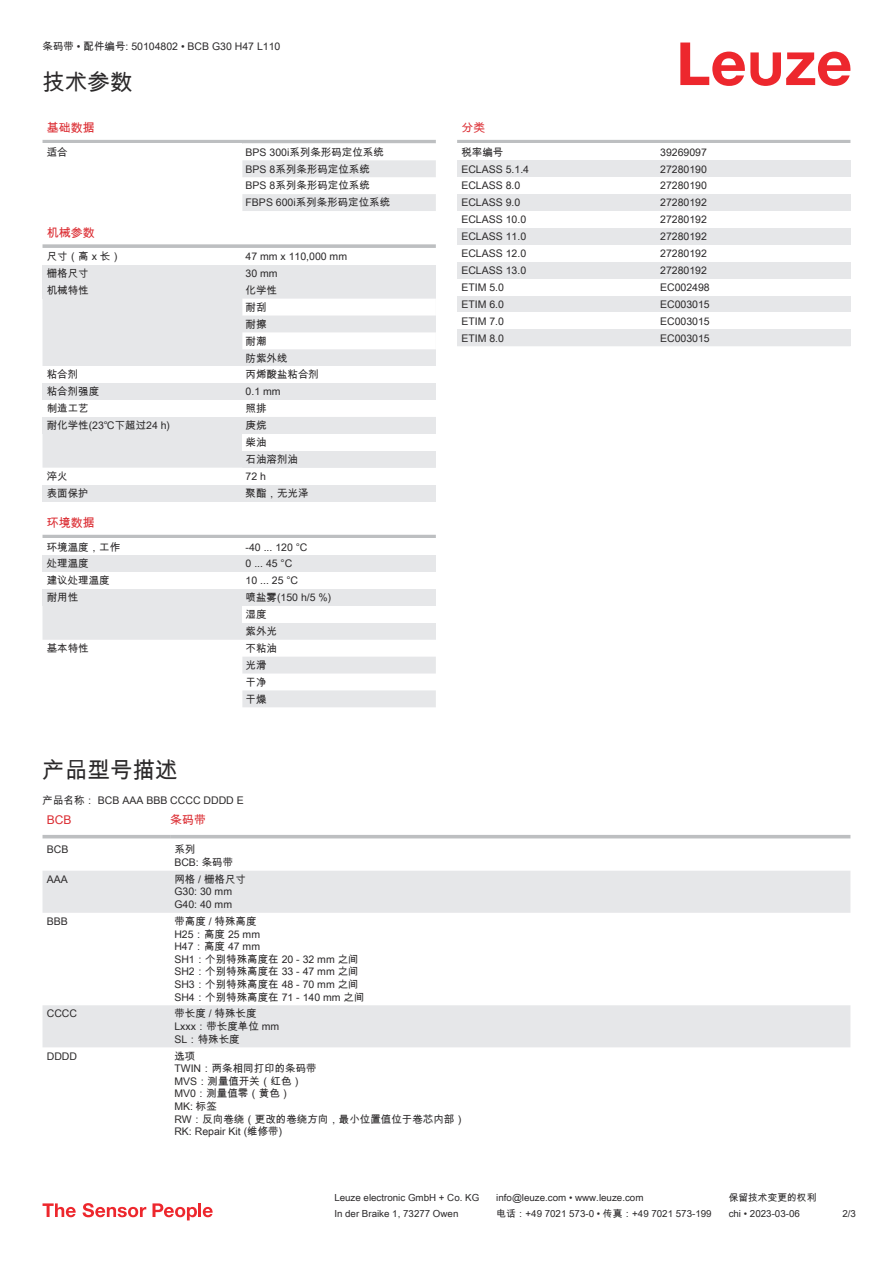
<style>
.page{position:relative;width:893px;height:1263px;background:#fff}
.page>*{position:absolute;margin:0;border:0;box-sizing:border-box;transform-origin:0 0}
.t1{font:22.5px "Arial Unicode MS";color:#2b292a}
.t2{font:12px "Arial Unicode MS";color:#db2a30}
.t3{font:10.5px/12.6px "Arial Unicode MS";color:#2b292a}
.t4{font:9.75px "Arial Unicode MS";color:#2b292a}
</style>
<div class="page">
<svg style="left:680px;top:43px;width:170px;height:43px"></svg>
<svg style="left:43px;top:299px;width:393px;height:341px;fill:#e6e7e9"></svg>
<hr style="left:43px;top:140px;width:393px;height:3px;background:#bdbfc1">
<svg style="left:242px;top:143px;width:194px;height:68px"></svg>
<svg style="left:43px;top:244px;width:393px;height:4px;background:#c3c5c7"></svg>
<div style="left:43px;top:265px;width:199px;height:17px;background:#e6e7e9"></div>
<div style="left:242px;top:265px;width:194px;height:17px;background:#e6e7e9"></div>
<div style="left:43px;top:282px;width:199px;height:17px;background:#e6e7e9"></div>
<svg style="left:242px;top:282px;width:194px;height:84px"></svg>
<div style="left:43px;top:366px;width:199px;height:17px;background:#fff"></div>
<div style="left:242px;top:366px;width:194px;height:17px;background:#fff"></div>
<div style="left:43px;top:383px;width:199px;height:17px;background:#e6e7e9"></div>
<div style="left:242px;top:383px;width:194px;height:17px;background:#e6e7e9"></div>
<div style="left:43px;top:400px;width:199px;height:17px;background:#fff"></div>
<div style="left:242px;top:400px;width:194px;height:17px;background:#fff"></div>
<div style="left:43px;top:417px;width:199px;height:17px;background:#e6e7e9"></div>
<div style="left:242px;top:417px;width:194px;height:51px;background:#e6e7e9"></div>
<div style="left:242px;top:434px;width:194px;height:17px;background:#fff"></div>
<div style="left:43px;top:468px;width:199px;height:16px;background:#fff"></div>
<div style="left:242px;top:468px;width:194px;height:16px;background:#fff"></div>
<div style="left:43px;top:484px;width:199px;height:17px;background:#e6e7e9"></div>
<div style="left:242px;top:484px;width:194px;height:17px;background:#e6e7e9"></div>
<div style="left:43px;top:518px;width:393px;height:18px;background:#fff"></div>
<hr style="left:43px;top:535px;width:393px;height:3px;background:#bdbfc1">
<div style="left:43px;top:538px;width:199px;height:17px;background:#fff"></div>
<div style="left:242px;top:538px;width:194px;height:17px;background:#fff"></div>
<div style="left:43px;top:555px;width:199px;height:17px;background:#e6e7e9"></div>
<div style="left:242px;top:555px;width:194px;height:17px;background:#e6e7e9"></div>
<div style="left:43px;top:572px;width:199px;height:17px;background:#fff"></div>
<div style="left:242px;top:572px;width:194px;height:17px;background:#fff"></div>
<div style="left:43px;top:589px;width:199px;height:17px;background:#e6e7e9"></div>
<svg style="left:242px;top:589px;width:194px;height:118px"></svg>
<svg style="left:43px;top:871px;width:807px;height:176px"></svg>
<hr style="left:43px;top:835px;width:127px;height:3px;background:#bdbfc1">
<hr style="left:170px;top:835px;width:680px;height:3px;background:#bdbfc1">
<hr style="left:457px;top:140px;width:393px;height:3px;background:#bdbfc1">
<div style="left:457px;top:160px;width:200px;height:17px;background:#e6e7e9"></div>
<div style="left:657px;top:160px;width:193px;height:17px;background:#e6e7e9"></div>
<div style="left:457px;top:194px;width:200px;height:17px;background:#e6e7e9"></div>
<div style="left:657px;top:194px;width:193px;height:17px;background:#e6e7e9"></div>
<div style="left:457px;top:228px;width:200px;height:17px;background:#e6e7e9"></div>
<div style="left:657px;top:228px;width:193px;height:17px;background:#e6e7e9"></div>
<div style="left:457px;top:262px;width:200px;height:17px;background:#e6e7e9"></div>
<div style="left:657px;top:262px;width:193px;height:17px;background:#e6e7e9"></div>
<div style="left:457px;top:296px;width:200px;height:16px;background:#e6e7e9"></div>
<div style="left:657px;top:296px;width:193px;height:16px;background:#e6e7e9"></div>
<div style="left:457px;top:329px;width:200px;height:17px;background:#e6e7e9"></div>
<div style="left:657px;top:329px;width:193px;height:17px;background:#e6e7e9"></div>
<svg style="left:43px;top:1203px;width:33px;height:14px"></svg>
<svg style="left:83px;top:1203px;width:63px;height:14px"></svg>
<svg style="left:153px;top:1203px;width:44px;height:17px"></svg>
<hr style="left:198px;top:1203px;width:3px;height:14px;background:#ed272d">
<svg style="left:203px;top:1207px;width:10px;height:10px"></svg>
<p class="t3" style="left:43px;top:40px;width:239px">条码带 • 配件编号: 50104802 • BCB G30 H47 L110</p>
<h1 class="t1" style="left:43px;top:66px;width:91px">技术参数</h1>
<p class="t2" style="left:47px;top:119px;width:49px">基础数据</p>
<p class="t3" style="left:47px;top:145px;width:22px">适合</p>
<p class="t3" style="left:246px;top:143px;width:146px;line-height:17px">BPS 300i系列条形码定位系统<br>BPS 8系列条形码定位系统<br>BPS 8系列条形码定位系统<br>FBPS 600i系列条形码定位系统</p>
<p class="t2" style="left:47px;top:224px;width:49px">机械参数</p>
<p class="t3" style="left:47px;top:250px;width:76px">尺寸（高 x 长）</p>
<p class="t3" style="left:246px;top:250px;width:103px">47 mm x 110,000 mm</p>
<p class="t3" style="left:47px;top:267px;width:43px">栅格尺寸</p>
<p class="t3" style="left:246px;top:267px;width:34px">30 mm</p>
<p class="t3" style="left:47px;top:284px;width:43px">机械特性</p>
<p class="t3" style="left:246px;top:281px;width:43px;line-height:17px">化学性耐刮<br>耐擦<br>耐潮<br>防紫外线</p>
<p class="t3" style="left:47px;top:368px;width:33px">粘合剂</p>
<p class="t3" style="left:246px;top:368px;width:75px">丙烯酸盐粘合剂</p>
<p class="t3" style="left:47px;top:385px;width:54px">粘合剂强度</p>
<p class="t3" style="left:246px;top:385px;width:37px">0.1 mm</p>
<p class="t3" style="left:47px;top:402px;width:43px">制造工艺</p>
<p class="t3" style="left:246px;top:402px;width:22px">照排</p>
<p class="t3" style="left:47px;top:419px;width:125px">耐化学性(23℃下超过24 h)</p>
<p class="t3" style="left:246px;top:417px;width:54px;line-height:17px">庚烷<br>柴油<br>石油溶剂油</p>
<p class="t3" style="left:47px;top:470px;width:22px">淬火</p>
<p class="t3" style="left:246px;top:470px;width:22px">72 h</p>
<p class="t3" style="left:47px;top:486px;width:43px">表面保护</p>
<p class="t3" style="left:246px;top:486px;width:64px">聚酯，无光泽</p>
<p class="t2" style="left:47px;top:514px;width:49px">环境数据</p>
<p class="t3" style="left:47px;top:540px;width:75px">环境温度，工作</p>
<p class="t3" style="left:246px;top:540px;width:63px">-40 ... 120 °C</p>
<p class="t3" style="left:47px;top:557px;width:43px">处理温度</p>
<p class="t3" style="left:246px;top:557px;width:48px">0 ... 45 °C</p>
<p class="t3" style="left:47px;top:574px;width:64px">建议处理温度</p>
<p class="t3" style="left:246px;top:574px;width:54px">10 ... 25 °C</p>
<p class="t3" style="left:47px;top:591px;width:33px">耐用性</p>
<p class="t3" style="left:246px;top:589px;width:87px;line-height:17px">喷盐雾(150 h/5 %)湿度<br>紫外光</p>
<p class="t3" style="left:47px;top:642px;width:43px">基本特性</p>
<p class="t3" style="left:246px;top:639px;width:33px;line-height:17px">不粘油光滑干净干燥</p>
<p class="t2" style="left:461px;top:119px;width:25px">分类</p>
<p class="t3" style="left:461px;top:145px;width:43px">税率编号</p>
<p class="t3" style="left:660px;top:145px;width:48px">39269097</p>
<p class="t3" style="left:461px;top:162px;width:69px">ECLASS 5.1.4</p>
<p class="t3" style="left:660px;top:162px;width:48px">27280190</p>
<p class="t3" style="left:461px;top:179px;width:60px">ECLASS 8.0</p>
<p class="t3" style="left:660px;top:179px;width:48px">27280190</p>
<p class="t3" style="left:461px;top:196px;width:60px">ECLASS 9.0</p>
<p class="t3" style="left:660px;top:196px;width:48px">27280192</p>
<p class="t3" style="left:461px;top:213px;width:66px">ECLASS 10.0</p>
<p class="t3" style="left:660px;top:213px;width:48px">27280192</p>
<p class="t3" style="left:461px;top:230px;width:66px">ECLASS 11.0</p>
<p class="t3" style="left:660px;top:230px;width:48px">27280192</p>
<p class="t3" style="left:461px;top:247px;width:66px">ECLASS 12.0</p>
<p class="t3" style="left:660px;top:247px;width:48px">27280192</p>
<p class="t3" style="left:461px;top:264px;width:66px">ECLASS 13.0</p>
<p class="t3" style="left:660px;top:264px;width:48px">27280192</p>
<p class="t3" style="left:461px;top:281px;width:44px">ETIM 5.0</p>
<p class="t3" style="left:660px;top:281px;width:51px">EC002498</p>
<p class="t3" style="left:461px;top:297px;width:44px">ETIM 6.0</p>
<p class="t3" style="left:660px;top:297px;width:51px">EC003015</p>
<p class="t3" style="left:461px;top:314px;width:44px">ETIM 7.0</p>
<p class="t3" style="left:660px;top:314px;width:51px">EC003015</p>
<p class="t3" style="left:461px;top:331px;width:44px">ETIM 8.0</p>
<p class="t3" style="left:660px;top:331px;width:51px">EC003015</p>
<h1 class="t1" style="left:43px;top:754px;width:136px">产品型号描述</h1>
<p class="t2" style="left:47px;top:813px;width:26px">BCB</p>
<p class="t2" style="left:170px;top:811px;width:37px">条码带</p>
<p class="t3" style="left:47px;top:843px;width:23px">BCB</p>
<p class="t3" style="left:174px;top:843px;width:60px">系列<br>BCB: 条码带</p>
<p class="t3" style="left:47px;top:873px;width:23px">AAA</p>
<p class="t3" style="left:174px;top:873px;width:73px">网格 / 栅格尺寸<br>G30: 30 mm<br>G40: 40 mm</p>
<p class="t3" style="left:47px;top:915px;width:23px">BBB</p>
<p class="t3" style="left:174px;top:915px;width:192px">带高度 / 特殊高度<br>H25：高度 25 mm<br>H47：高度 47 mm<br>SH1：个别特殊高度在 20 - 32 mm 之间<br>SH2：个别特殊高度在 33 - 47 mm 之间<br>SH3：个别特殊高度在 48 - 70 mm 之间<br>SH4：个别特殊高度在 71 - 140 mm 之间</p>
<p class="t3" style="left:47px;top:1007px;width:32px">CCCC</p>
<p class="t3" style="left:174px;top:1007px;width:106px">带长度 / 特殊长度<br>Lxxx：带长度单位 mm<br>SL：特殊长度</p>
<p class="t3" style="left:47px;top:1050px;width:32px">DDDD</p>
<p class="t3" style="left:174px;top:1049px;width:292px">选项<br>TWIN：两条相同打印的条码带<br>MVS：测量值开关（红色）<br>MV0：测量值零（黄色）<br>MK: 标签<br>RW：反向卷绕（更改的卷绕方向，最小位置值位于卷芯内部）<br>RK: Repair Kit (维修带)</p>
<p class="t3" style="left:43px;top:794px;width:203px">产品名称： BCB AAA BBB CCCC DDDD E</p>
<p class="t4" style="left:334px;top:1191px;width:146px">Leuze electronic GmbH + Co. KG</p>
<p class="t4" style="left:496px;top:1191px;width:149px">info@leuze.com • www.leuze.com</p>
<p class="t4" style="left:729px;top:1191px;width:89px">保留技术变更的权利</p>
<p class="t4" style="left:334px;top:1206px;width:126px">In der Braike 1, 73277 Owen</p>
<p class="t4" style="left:496px;top:1206px;width:217px">电话：+49 7021 573-0 • 传真：+49 7021 573-199</p>
<p class="t4" style="left:729px;top:1206px;width:73px">chi • 2023-03-06</p>
<p class="t4" style="left:842px;top:1206px;width:15px">2 /3</p>
</div>
